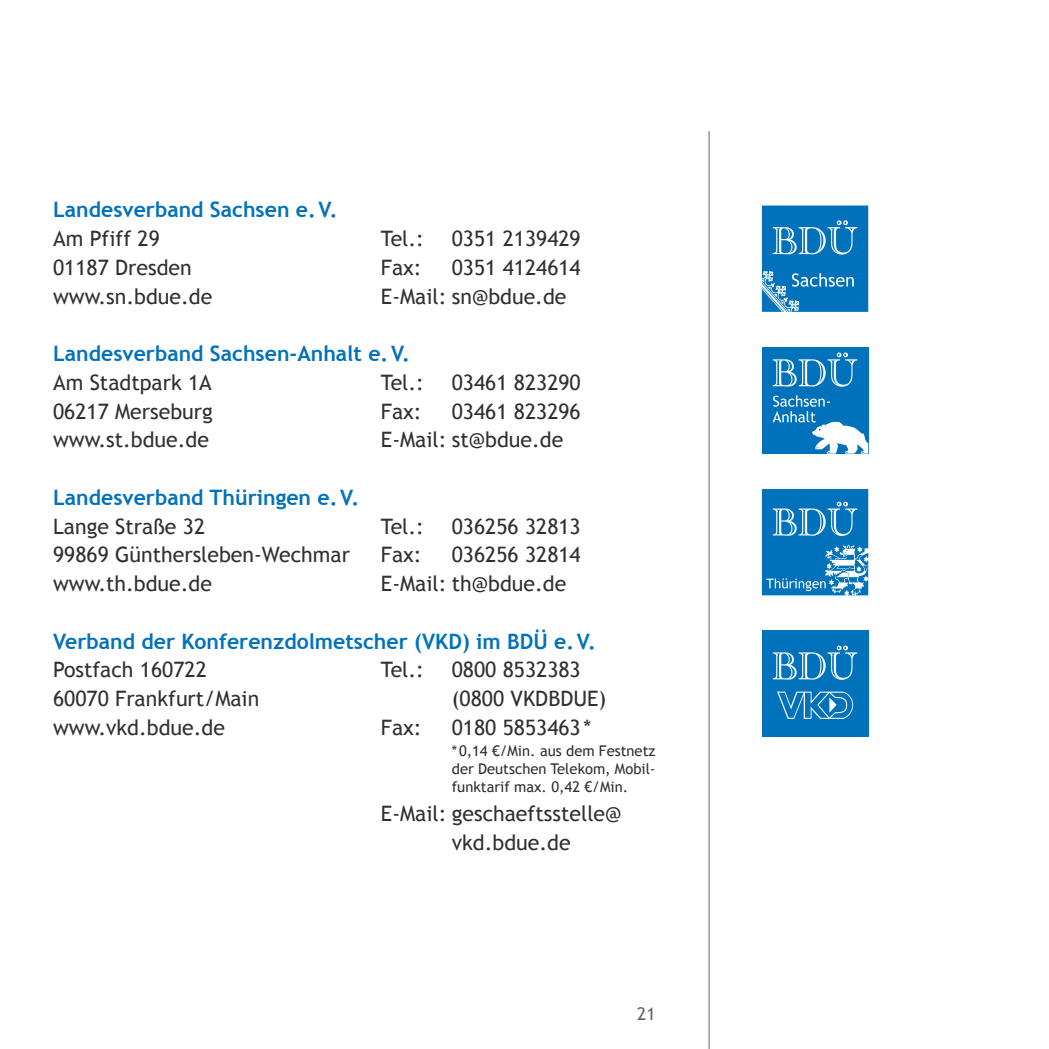
<style>
.page{position:relative;width:1049px;height:1049px;background:#fff}
.page>*{position:absolute;margin:0;border:0;box-sizing:border-box;transform-origin:0 0}
.t1{font:21.25px/28.8px "Trebuchet MS";color:#312f30}
.t2{font:700 21.25px "Trebuchet MS";color:#0072bc}
.t3{font:17.5px "Trebuchet MS";color:#636366}
.t4{font:14.75px/17.8px "Trebuchet MS";color:#312f30;text-align:justify}
</style>
<div class="page">
<hr style="left:709px;top:131px;width:1px;height:918px;background:#636366">
<svg style="left:762px;top:206px;width:106px;height:106px;background:#1d82c3"></svg>
<div style="left:762px;top:347px;width:106px;height:107px;background:#0072bc"></div>
<svg style="left:772px;top:395px;width:96px;height:59px"></svg>
<svg style="left:773px;top:352px;width:84px;height:35px"></svg>
<svg style="left:762px;top:489px;width:106px;height:106px;background:#2586c5"></svg>
<div style="left:762px;top:631px;width:106px;height:106px;background:#0072bc"></div>
<svg style="left:777px;top:692px;width:76px;height:27px"></svg>
<svg style="left:773px;top:646px;width:84px;height:34px"></svg>
<p class="t2" style="left:53px;top:197px;width:286px">Landesverband Sachsen e.V.</p>
<p class="t1" style="left:53px;top:224px;width:161px">Am Pfiff 29<br>01187 Dresden www.sn.bdue.de</p>
<p class="t1" style="left:381px;top:224px;width:45px">Tel.:</p>
<p class="t1" style="left:452px;top:224px;width:130px">0351 2139429</p>
<p class="t1" style="left:381px;top:253px;width:201px;text-indent:71px">0351 4124614<br>E-Mail: sn@bdue.de</p>
<p class="t1" style="left:381px;top:253px;width:42px">Fax:</p>
<p class="t2" style="left:53px;top:340px;width:358px">Landesverband Sachsen-Anhalt e.V.</p>
<p class="t1" style="left:53px;top:368px;width:161px;text-align:justify">Am Stadtpark 1A 06217 Merseburg www.st.bdue.de</p>
<p class="t1" style="left:381px;top:368px;width:45px">Tel.:</p>
<p class="t1" style="left:452px;top:368px;width:130px">03461 823290</p>
<p class="t1" style="left:381px;top:397px;width:201px;text-indent:71px">03461 823296<br>E-Mail: st@bdue.de</p>
<p class="t1" style="left:381px;top:397px;width:42px">Fax:</p>
<p class="t2" style="left:53px;top:484px;width:308px">Landesverband Thüringen e.V.</p>
<p class="t1" style="left:53px;top:512px;width:298px">Lange Straße 32<br>99869 Günthersleben-Wechmar www.th.bdue.de</p>
<p class="t1" style="left:381px;top:512px;width:45px">Tel.:</p>
<p class="t1" style="left:452px;top:512px;width:130px">036256 32813</p>
<p class="t1" style="left:381px;top:541px;width:201px;text-indent:71px">036256 32814<br>E-Mail: th@bdue.de</p>
<p class="t2" style="left:53px;top:628px;width:544px">Verband der Konferenzdolmetscher (VKD) im BDÜ e.V.</p>
<p class="t1" style="left:53px;top:656px;width:208px">Postfach 160722<br>60070 Frankfurt/Main www.vkd.bdue.de</p>
<p class="t1" style="left:381px;top:656px;width:45px">Tel.:</p>
<p class="t1" style="left:452px;top:656px;width:156px">0800 8532383 (0800 VKDBDUE)</p>
<p class="t1" style="left:381px;top:541px;width:42px">Fax:</p>
<p class="t1" style="left:381px;top:713px;width:42px">Fax:</p>
<p class="t1" style="left:452px;top:713px;width:141px">0180 5853463*</p>
<p class="t4" style="left:452px;top:742px;width:205px">*0,14 €/Min. aus dem Festnetz der Deutschen Telekom, Mobil&shy;funktarif max. 0,42 €/Min.</p>
<p class="t1" style="left:452px;top:799px;width:171px;text-indent:-71px">E-Mail: geschaeftsstelle@ vkd.bdue.de</p>
<p class="t3" style="left:637px;top:1003px;width:20px">21</p>
</div>
